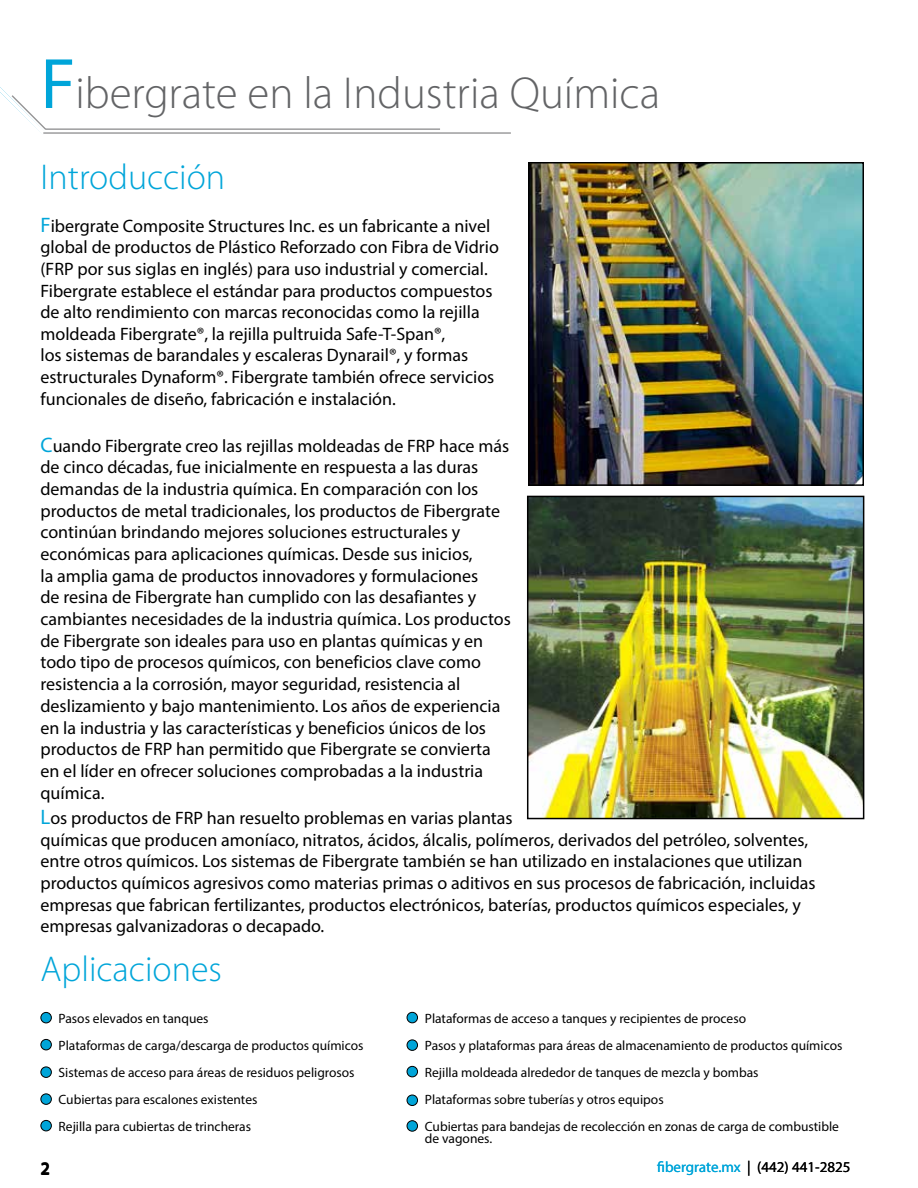
<style>
.page{position:relative;width:918px;height:1188px;background:#fff}
.page>*{position:absolute;margin:0;border:0;box-sizing:border-box;transform-origin:0 0}
.t1{font:300 45px "Myriad Pro";color:#636466}
.t2{font:300 36px "Myriad Pro";color:#00a5d9}
.t3{font:18px/21.8px "Myriad Pro";color:#000}
.t4{font:600 18px "Myriad Pro";color:#000}
.t5{font:15px "Myriad Pro";color:#000}
.t6{font:13.5px/27px "Myriad Pro";color:#000}
.s1{font-weight:400;font-size:72px;color:#00a5d9}
.s2{font-size:21px;color:#00a5d9}
.s3{color:#00a5d9}
</style>
<div class="page">
<hr style="left:43px;top:132px;width:468px;height:2px;background:#949495">
<hr style="left:45px;top:128px;width:395px;height:2px;background:#949495">
<svg style="left:0;top:87px;width:49px;height:47px"></svg>
<img style="left:530px;top:499px;width:331px;height:317px">
<div style="left:527px;top:496px;width:337px;height:323px;border:2px solid #000"></div>
<img style="left:531px;top:165px;width:330px;height:318px">
<div style="left:528px;top:162px;width:336px;height:324px;border:2px solid #000"></div>
<div style="left:41px;top:1012px;width:10px;height:11px;background:#00a5d9;border-radius:50%"></div>
<div style="left:40px;top:1012px;width:12px;height:11px;border:1px solid #000;border-radius:50%"></div>
<div style="left:41px;top:1067px;width:10px;height:10px;background:#00a5d9;border-radius:50%"></div>
<div style="left:40px;top:1067px;width:12px;height:11px;border:1px solid #000;border-radius:50%"></div>
<svg style="left:41px;top:1094px;width:10px;height:10px"></svg>
<div style="left:40px;top:1093px;width:12px;height:12px;border:1px solid #000;border-radius:50%"></div>
<div style="left:41px;top:1120px;width:10px;height:11px;background:#00a5d9;border-radius:50%"></div>
<div style="left:40px;top:1120px;width:12px;height:11px;border:1px solid #000;border-radius:50%"></div>
<div style="left:41px;top:1039px;width:10px;height:11px;background:#00a5d9;border-radius:50%"></div>
<div style="left:40px;top:1039px;width:12px;height:11px;border:1px solid #000;border-radius:50%"></div>
<div style="left:407px;top:1012px;width:11px;height:11px;background:#00a5d9;border-radius:50%"></div>
<div style="left:407px;top:1012px;width:11px;height:11px;border:1px solid #000;border-radius:50%"></div>
<div style="left:407px;top:1040px;width:11px;height:10px;background:#00a5d9;border-radius:50%"></div>
<div style="left:407px;top:1040px;width:11px;height:11px;border:1px solid #000;border-radius:50%"></div>
<div style="left:407px;top:1066px;width:11px;height:11px;background:#00a5d9;border-radius:50%"></div>
<div style="left:407px;top:1066px;width:11px;height:11px;border:1px solid #000;border-radius:50%"></div>
<div style="left:407px;top:1095px;width:11px;height:11px;background:#00a5d9;border-radius:50%"></div>
<div style="left:407px;top:1095px;width:11px;height:11px;border:1px solid #000;border-radius:50%"></div>
<div style="left:407px;top:1121px;width:11px;height:10px;background:#00a5d9;border-radius:50%"></div>
<div style="left:407px;top:1120px;width:11px;height:12px;border:1px solid #000;border-radius:50%"></div>
<h1 class="t1" style="left:40px;top:66px;width:621px"><span class="s1">F</span>ibergrate en la Industria Química</h1>
<h2 class="t2" style="left:40px;top:155px;width:186px">Introducción</h2>
<p class="t3" style="left:40px;top:215px;width:460px"><span class="s2">F</span>ibergrate Composite Structures Inc. es un fabricante a nivel global de productos de Plástico Reforzado con Fibra de Vidrio (FRP por sus siglas en inglés) para uso industrial y comercial.<br>Fibergrate establece el estándar para productos compuestos de alto rendimiento con marcas reconocidas como la rejilla moldeada Fibergrate®, la rejilla pultruida Safe-T-Span®,<br>los sistemas de barandales y escaleras Dynarail®, y formas estructurales Dynaform®. Fibergrate también ofrece servicios funcionales de diseño, fabricación e instalación.</p>
<p class="t3" style="left:40px;top:434px;width:472px"><span class="s2">C</span>uando Fibergrate creo las rejillas moldeadas de FRP hace más de cinco décadas, fue inicialmente en respuesta a las duras demandas de la industria química. En comparación con los productos de metal tradicionales, los productos de Fibergrate continúan brindando mejores soluciones estructurales y económicas para aplicaciones químicas. Desde sus inicios,<br>la amplia gama de productos innovadores y formulaciones<br>de resina de Fibergrate han cumplido con las desafiantes y cambiantes necesidades de la industria química. Los productos de Fibergrate son ideales para uso en plantas químicas y en todo tipo de procesos químicos, con beneficios clave como resistencia a la corrosión, mayor seguridad, resistencia al deslizamiento y bajo mantenimiento. Los años de experiencia en la industria y las características y beneficios únicos de los productos de FRP han permitido que Fibergrate se convierta en el líder en ofrecer soluciones comprobadas a la industria química.</p>
<p class="t3" style="left:40px;top:807px;width:777px"><span class="s2">L</span>os productos de FRP han resuelto problemas en varias plantas<br>químicas que producen amoníaco, nitratos, ácidos, álcalis, polímeros, derivados del petróleo, solventes, entre otros químicos. Los sistemas de Fibergrate también se han utilizado en instalaciones que utilizan productos químicos agresivos como materias primas o aditivos en sus procesos de fabricación, incluidas empresas que fabrican fertilizantes, productos electrónicos, baterías, productos químicos especiales, y empresas galvanizadoras o decapado.</p>
<h2 class="t2" style="left:40px;top:948px;width:183px">Aplicaciones</h2>
<p class="t6" style="left:59px;top:1004px;width:306px">Pasos elevados en tanques<br>Plataformas de carga/descarga de productos químicos Sistemas de acceso para áreas de residuos peligrosos Cubiertas para escalones existentes<br>Rejilla para cubiertas de trincheras</p>
<p class="t6" style="left:425px;top:1004px;width:419px">Plataformas de acceso a tanques y recipientes de proceso<br>Pasos y plataformas para áreas de almacenamiento de productos químicos Rejilla moldeada alrededor de tanques de mezcla y bombas<br>Plataformas sobre tuberías y otros equipos<br>Cubiertas para bandejas de recolección en zonas de carga de combustible</p>
<p class="t6" style="left:425px;top:1124px;width:69px">de vagones.</p>
<p class="t4" style="left:40px;top:1157px;width:11px">2</p>
<p class="t5" style="left:657px;top:1158px;width:195px"><span class="s3">fibergrate.mx</span> | (442) 441-2825</p>
</div>
